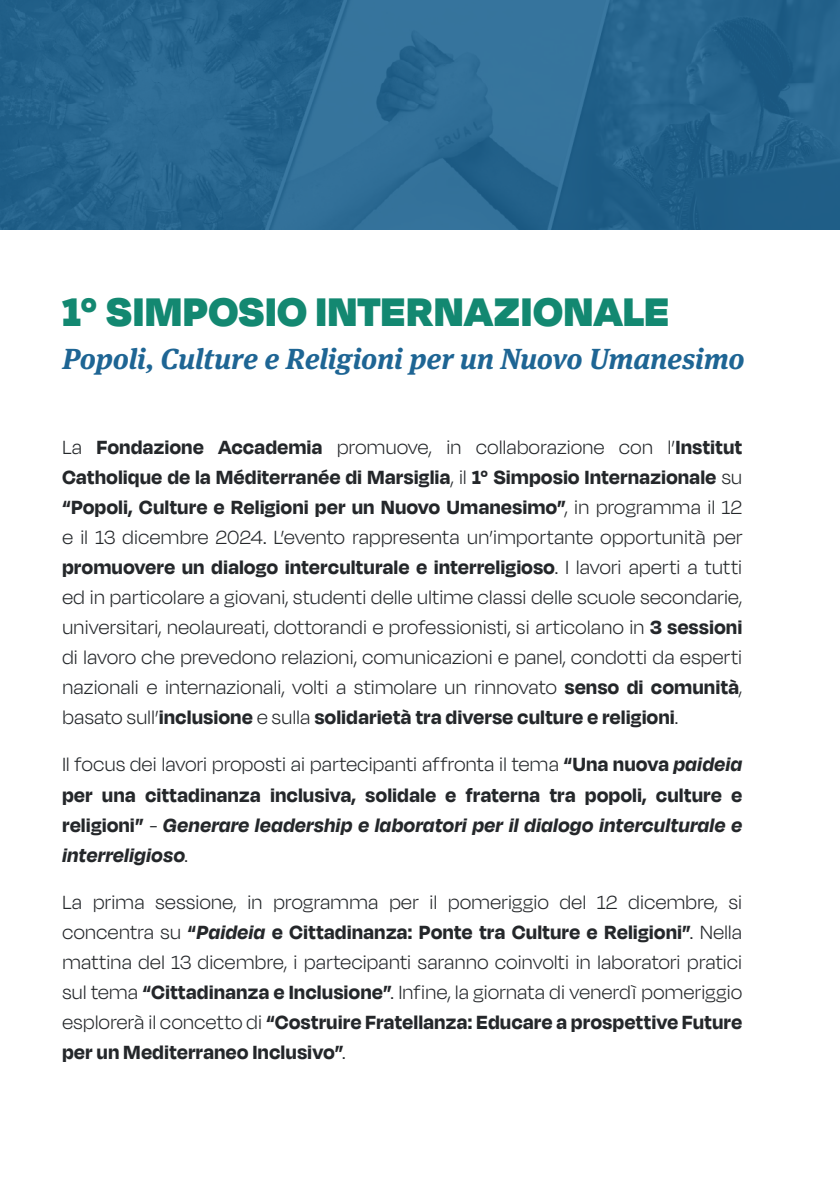
<style>
.page{position:relative;width:840px;height:1191px;background:#fff}
.page>*{position:absolute;margin:0;border:0;box-sizing:border-box;transform-origin:0 0}
.t1{font:900 46px "Degular Display";letter-spacing:.03em;color:#138871}
.t2{font:italic 700 29px "Meta Serif Pro";letter-spacing:-.005em;color:#1e6594}
.t3{font:300 22px/30px "Degular Display";letter-spacing:.015em;color:#24272a;text-align:justify}
.t4{font:700 22px/30px "Degular Display";letter-spacing:.03em;color:#24272a;text-align:justify}
.s1{font-weight:700}
.s2{font-weight:300}
.s3{font-style:italic}
.s4{font-weight:700;font-style:italic}
</style>
<div class="page">
<img style="left:0;top:0;width:839px;height:229px">
<h1 class="t1" style="left:63px;top:284px;width:607px">1° SIMPOSIO INTERNAZIONALE</h1>
<h2 class="t2" style="left:62px;top:336px;width:683px">Popoli, Culture e Religioni per un Nuovo Umanesimo</h2>
<p class="t3" style="left:62px;top:432px;width:681px">La <span class="s1">Fondazione Accademia</span> promuove, in collaborazione con l’<span class="s1">Institut Catholique de la Méditerranée di Marsiglia</span>, il <span class="s1">1° Simposio Internazionale</span> su <span class="s1">“Popoli, Culture e Religioni per un Nuovo Umanesimo”</span>, in programma il 12 e il 13 dicembre 2024. L’evento rappresenta un’importante opportunità per <span class="s1">promuovere un dialogo interculturale e interreligioso</span>. I lavori aperti a tutti ed in particolare a giovani, studenti delle ultime classi delle scuole secondarie, universitari, neolaureati, dottorandi e professionisti, si articolano in <span class="s1">3 sessioni </span>di lavoro che prevedono relazioni, comunicazioni e panel, condotti da esperti nazionali e internazionali, volti a stimolare un rinnovato <span class="s1">senso di comunità</span>, basato sull’<span class="s1">inclusione</span> e sulla <span class="s1">solidarietà tra diverse culture e religioni</span>.</p>
<p class="t4" style="left:62px;top:749px;width:680px"><span class="s2">Il focus dei lavori proposti ai partecipanti affronta il tema</span> “Una nuova <span class="s3">paideia </span>per una cittadinanza inclusiva, solidale e fraterna tra popoli, culture e religioni” <span class="s2">-</span> <span class="s3">Generare leadership e laboratori per il dialogo interculturale e interreligioso</span><span class="s2">.</span></p>
<p class="t3" style="left:62px;top:886px;width:680px">La prima sessione, in programma per il pomeriggio del 12 dicembre, si concentra su <span class="s1">“</span><span class="s4">Paideia</span> <span class="s1">e Cittadinanza: Ponte tra Culture e Religioni”</span>. Nella mattina del 13 dicembre, i partecipanti saranno coinvolti in laboratori pratici sul tema <span class="s1">“Cittadinanza e Inclusione”</span>. Infine, la giornata di venerdì pomeriggio esplorerà il concetto di <span class="s1">“Costruire Fratellanza: Educare a prospettive Future per un Mediterraneo Inclusivo”</span>.</p>
</div>
